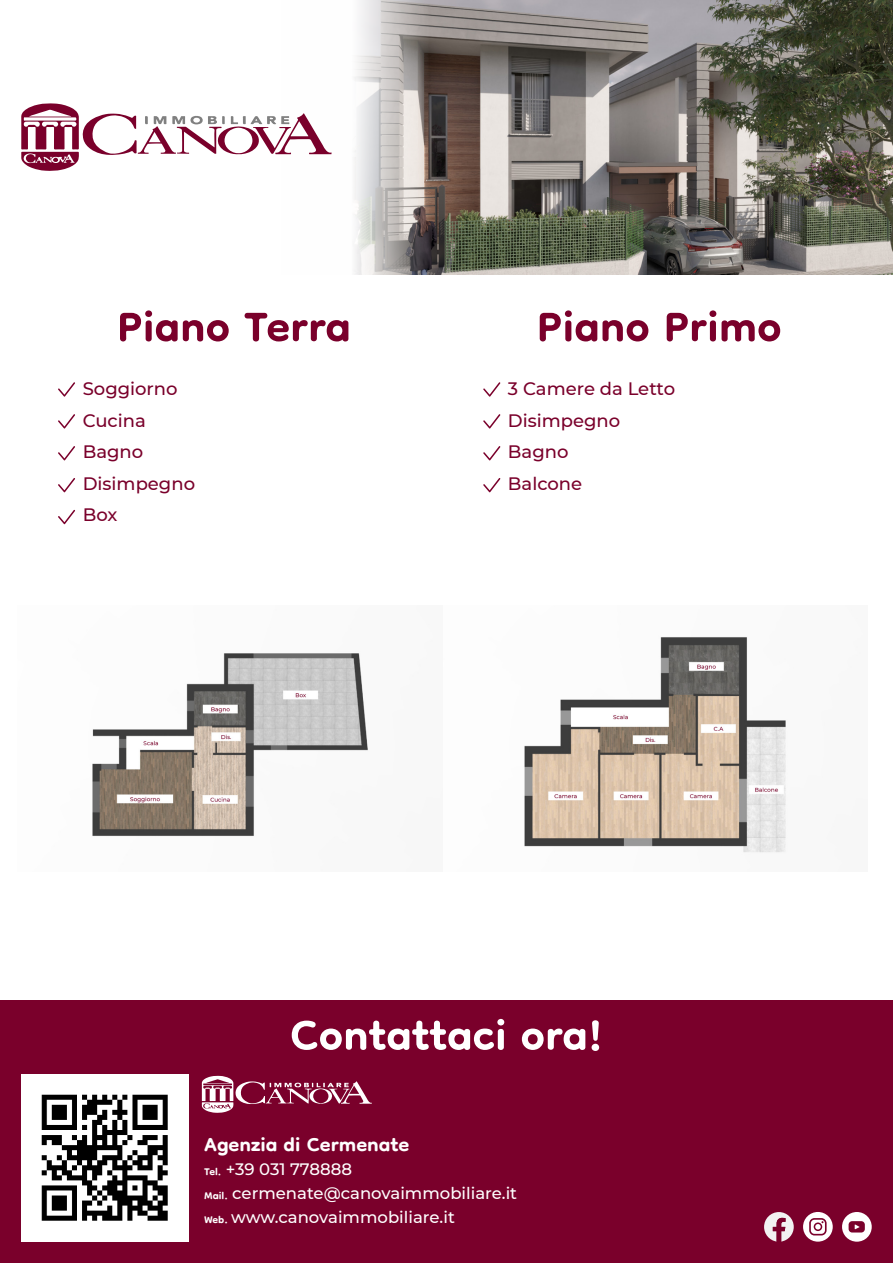
<style>
.page{position:relative;width:893px;height:1263px;background:#fff}
.page>*{position:absolute;margin:0;border:0;box-sizing:border-box;transform-origin:0 0}
.t1{font:700 69px "Dongle";color:#7a002b}
.t2{font:700 69px "Dongle";color:#fff}
.t3{font:700 31.5px "Dongle";color:#fff}
.t4{font:500 18px "Montserrat";color:#7a002b}
.t5{font:500 16.5px "Montserrat";color:#fff}
.s1{font-family:"Dongle";font-weight:700}
</style>
<div class="page">
<div style="left:0;top:1000px;width:893px;height:263px;background:#7a002b"></div>
<img style="left:354px;top:0;width:539px;height:274px">
<div style="left:803px;top:1212px;width:30px;height:29px;background:#fff;border-radius:50%"></div>
<svg style="left:809px;top:1218px;width:18px;height:17px"></svg>
<svg style="left:764px;top:1212px;width:30px;height:30px"></svg>
<div style="left:842px;top:1212px;width:30px;height:30px;background:#fff;border-radius:50%"></div>
<svg style="left:849px;top:1221px;width:16px;height:11px"></svg>
<svg style="left:202px;top:1076px;width:170px;height:37px"></svg>
<img style="left:21px;top:1074px;width:167px;height:167px">
<svg style="left:21px;top:103px;width:311px;height:68px"></svg>
<svg style="left:483px;top:382px;width:17px;height:15px"></svg>
<svg style="left:483px;top:414px;width:17px;height:14px"></svg>
<svg style="left:483px;top:446px;width:17px;height:14px"></svg>
<svg style="left:483px;top:478px;width:17px;height:14px"></svg>
<img style="left:92px;top:637px;width:694px;height:216px">
<svg style="left:58px;top:382px;width:17px;height:15px"></svg>
<svg style="left:58px;top:414px;width:17px;height:14px"></svg>
<svg style="left:58px;top:446px;width:17px;height:14px"></svg>
<svg style="left:58px;top:478px;width:17px;height:14px"></svg>
<svg style="left:58px;top:510px;width:17px;height:14px"></svg>
<p class="t1" style="left:117px;top:290px;width:235px">Piano Terra</p>
<p class="t4" style="left:83px;top:376px;width:96px">Soggiorno</p>
<p class="t4" style="left:83px;top:408px;width:65px">Cucina</p>
<p class="t4" style="left:83px;top:439px;width:62px">Bagno</p>
<p class="t4" style="left:83px;top:471px;width:114px">Disimpegno</p>
<p class="t4" style="left:83px;top:502px;width:36px">Box</p>
<p class="t1" style="left:537px;top:290px;width:246px">Piano Primo</p>
<p class="t4" style="left:508px;top:376px;width:169px">3 Camere da Letto</p>
<p class="t4" style="left:508px;top:408px;width:114px">Disimpegno</p>
<p class="t4" style="left:508px;top:439px;width:62px">Bagno</p>
<p class="t4" style="left:508px;top:471px;width:76px">Balcone</p>
<p class="t2" style="left:290px;top:998px;width:314px">Contattaci ora!</p>
<p class="t3" style="left:204px;top:1127px;width:207px">Agenzia di Cermenate</p>
<p class="t5" style="left:204px;top:1157px;width:149px"><span class="s1">Tel.</span> +39 031 778888</p>
<p class="t5" style="left:204px;top:1181px;width:315px"><span class="s1">Mail.</span> cermenate@canovaimmobiliare.it</p>
<p class="t5" style="left:204px;top:1205px;width:252px"><span class="s1">Web.</span> www.canovaimmobiliare.it</p>
</div>
